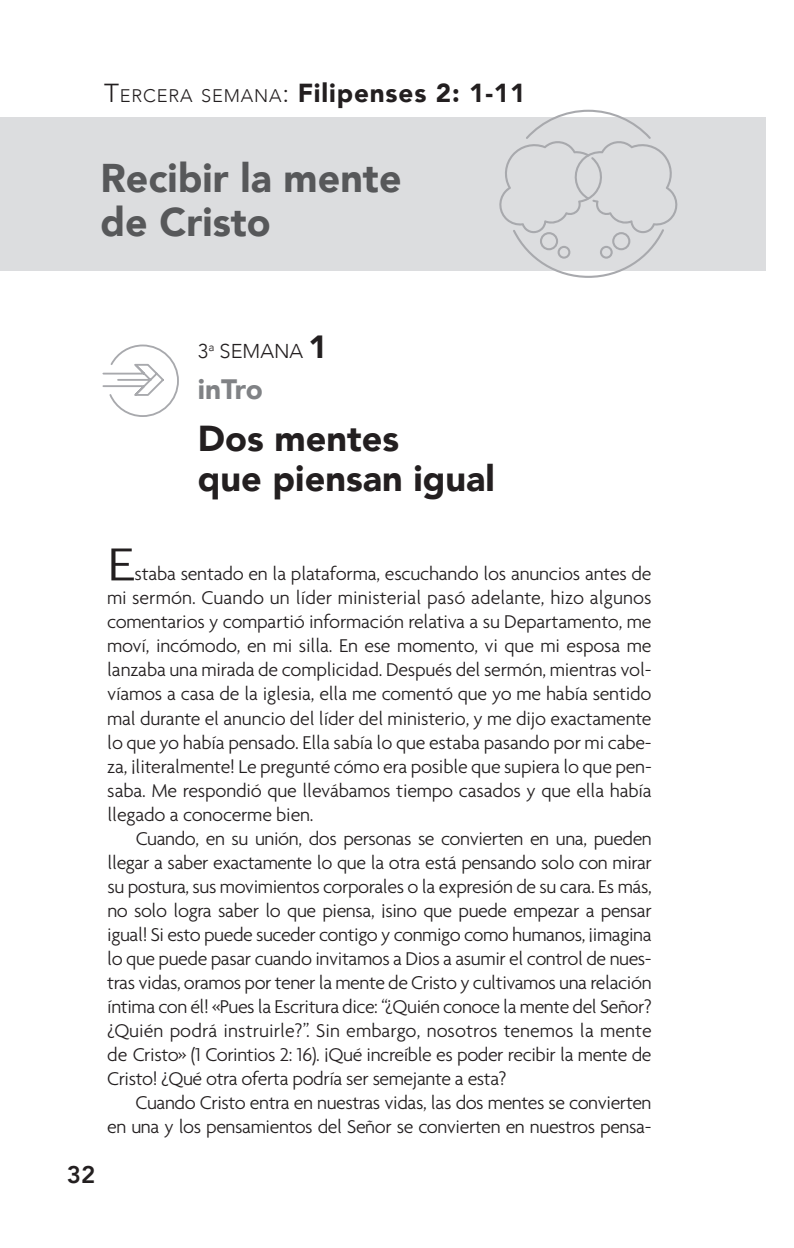
<style>
.page{position:relative;width:794px;height:1248px;background:#fff}
.page>*{position:absolute;margin:0;border:0;box-sizing:border-box;transform-origin:0 0}
.t1{font:300 50px "Agenda";color:#231f20;scale:1.22 1}
.t2{font:900 40px/44px "Avenir";color:#57585a}
.t3{font:900 36px/40px "Avenir";color:#231f20}
.t4{font:900 28px "Avenir";letter-spacing:-.01em;color:#808285}
.t5{font:900 26px "Avenir";letter-spacing:.035em;color:#231f20}
.t6{font:800 24px "Avenir";color:#231f20}
.t7{font:300 20px/24px "Agenda";letter-spacing:-.02em;color:#231f20;text-align:justify}
.t8{font:300 20px "Avenir";color:#231f20}
.s1{font-weight:300}
.s2{font-weight:300;font-size:18.2px}
.s3{font-weight:900;font-size:32px}
</style>
<div class="page">
<div style="left:0;top:117px;width:765px;height:154px;background:#dcdddf"></div>
<svg style="left:102px;top:344px;width:77px;height:73px"></svg>
<svg style="left:499px;top:110px;width:179px;height:168px"></svg>
<h3 class="t5" style="left:104px;top:70px;width:423px"><span class="s1">T</span><span class="s2">ERCERA SEMANA</span><span class="s1">:</span> Filipenses 2: 1-11</h3>
<h2 class="t2" style="left:100px;top:155px;width:303px">Recibir la mente de Cristo</h2>
<p class="t8" style="left:198px;top:339px;width:131px">3<sup>a</sup> SEMANA <span class="s3">1</span></p>
<h3 class="t4" style="left:198px;top:365px;width:66px">inTro</h3>
<h3 class="t3" style="left:198px;top:417px;width:298px">Dos mentes<br>que piensan igual</h3>
<p class="t6" style="left:67px;top:1156px;width:30px">32</p>
<h1 class="t1" style="left:107px;top:535px;width:24px">E</h1>
<p class="t7" style="left:107px;top:561px;width:546px;text-indent:27px">staba sentado en la plataforma, escuchando los anuncios antes de mi sermón. Cuando un líder ministerial pasó adelante, hizo algunos comentarios y compartió información relativa a su Departamento, me moví, incómodo, en mi silla. En ese momento, vi que mi esposa me lanzaba una mirada de complicidad. Después del sermón, mientras vol&shy;víamos a casa de la iglesia, ella me comentó que yo me había sentido mal durante el anuncio del líder del ministerio, y me dijo exactamente lo que yo había pensado. Ella sabía lo que estaba pasando por mi cabe&shy;za, ¡literalmente! Le pregunté cómo era posible que supiera lo que pen&shy;saba. Me respondió que llevábamos tiempo casados y que ella había llegado a conocerme bien.</p>
<p class="t7" style="left:107px;top:825px;width:546px;text-indent:29px">Cuando, en su unión, dos personas se convierten en una, pueden llegar a saber exactamente lo que la otra está pensando solo con mirar su postura, sus movimientos corporales o la expresión de su cara. Es más, no solo logra saber lo que piensa, ¡sino que puede empezar a pensar igual! Si esto puede suceder contigo y conmigo como humanos, ¡imagina lo que puede pasar cuando invitamos a Dios a asumir el control de nues&shy;tras vidas, oramos por tener la mente de Cristo y cultivamos una relación íntima con él! «Pues la Escritura dice: “¿Quién conoce la mente del Señor? ¿Quién podrá instruirle?”. Sin embargo, nosotros tenemos la mente de Cristo» (1 Corintios 2: 16). ¡Qué increíble es poder recibir la mente de Cristo! ¿Qué otra oferta podría ser semejante a esta?</p>
<p class="t7" style="left:107px;top:1089px;width:546px;text-align:right">Cuando Cristo entra en nuestras vidas, las dos mentes se convierten<br>en una y los pensamientos del Señor se convierten en nuestros pensa-</p>
</div>
